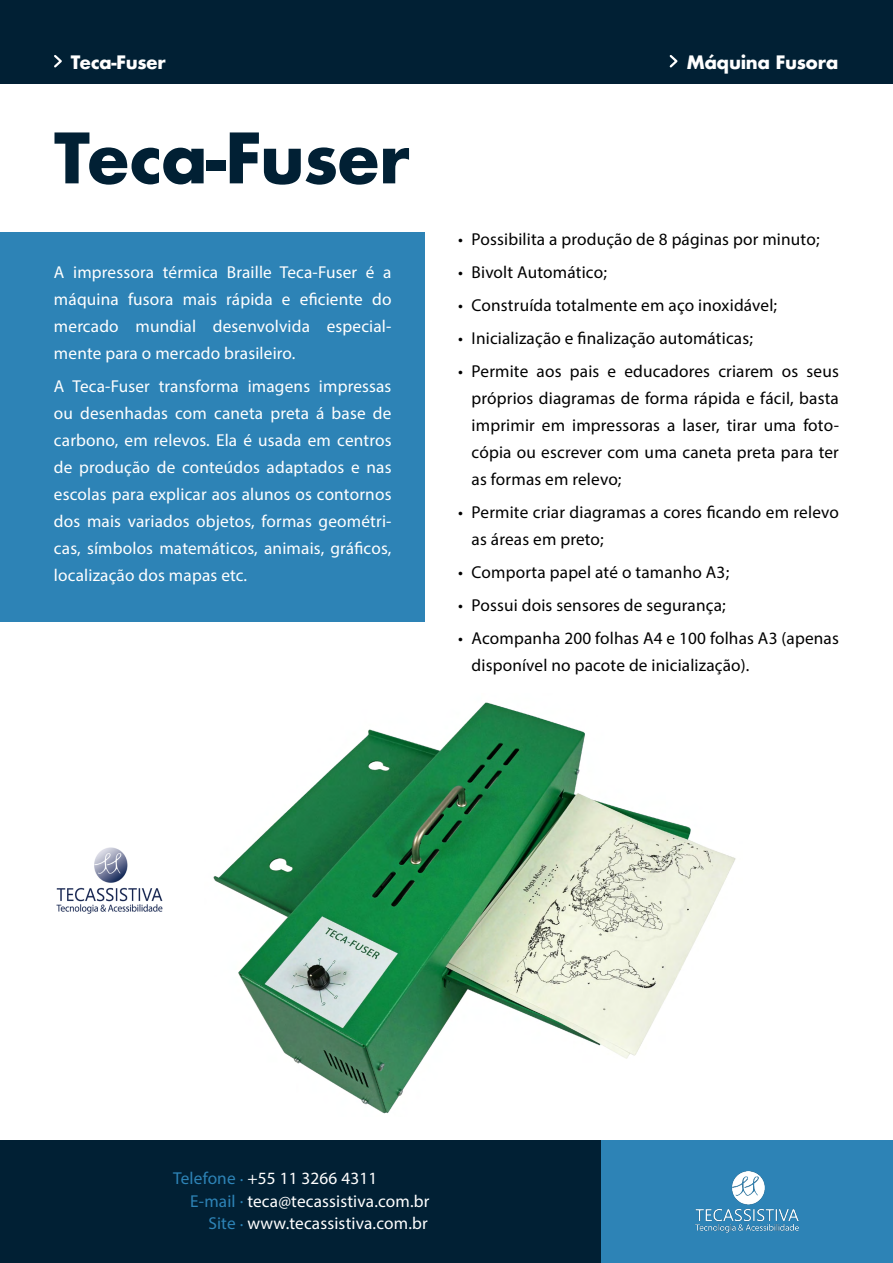
<style>
.page{position:relative;width:893px;height:1263px;background:#fff}
.page>*{position:absolute;margin:0;border:0;box-sizing:border-box;transform-origin:0 0}
.t1{font:700 67.5px "Futura";letter-spacing:-.02em;color:#012034}
.t2{font:700 18px "Futura";letter-spacing:-.02em;color:#fff}
.t3{font:17.25px/27px "Myriad Pro";letter-spacing:.01em;color:#010000}
.t4{font:17.25px/27px "Myriad Pro";letter-spacing:.01em;color:#fff;text-align:justify}
.s1{color:#2d83b6}
</style>
<div class="page">
<img style="left:213px;top:702px;width:523px;height:412px">
<div style="left:0;top:0;width:893px;height:83px;background:#012034"></div>
<div style="left:0;top:232px;width:425px;height:389px;background:#2d83b6"></div>
<div style="left:0;top:1140px;width:601px;height:123px;background:#012034"></div>
<div style="left:601px;top:1140px;width:292px;height:123px;background:#2d83b6"></div>
<img style="left:696px;top:1171px;width:102px;height:61px">
<img style="left:56px;top:847px;width:107px;height:67px">
<svg style="left:669px;top:55px;width:9px;height:13px"></svg>
<svg style="left:54px;top:55px;width:8px;height:13px"></svg>
<p class="t2" style="left:71px;top:49px;width:97px">Teca-Fuser</p>
<h1 class="t1" style="left:54px;top:109px;width:358px">Teca-Fuser</h1>
<p class="t4" style="left:54px;top:259px;width:339px">A impressora térmica Braille Teca-Fuser é a máquina fusora mais rápida e eficiente do mercado mundial desenvolvida especial&shy;mente para o mercado brasileiro.</p>
<p class="t4" style="left:54px;top:373px;width:339px">A Teca-Fuser transforma imagens impressas ou desenhadas com caneta preta á base de carbono, em relevos. Ela é usada em centros de produção de conteúdos adaptados e nas escolas para explicar aos alunos os contornos dos mais variados objetos, formas geométri&shy;cas, símbolos matemáticos, animais, gráficos, localização dos mapas etc.</p>
<p class="t2" style="left:686px;top:49px;width:153px">Máquina Fusora</p>
<p class="t3" style="left:458px;top:225px;width:363px">• Possibilita a produção de 8 páginas por minuto;</p>
<p class="t3" style="left:458px;top:258px;width:150px">• Bivolt Automático;</p>
<p class="t3" style="left:458px;top:291px;width:321px">• Construída totalmente em aço inoxidável;</p>
<p class="t3" style="left:458px;top:324px;width:296px">• Inicialização e finalização automáticas;</p>
<p class="t3" style="left:472px;top:357px;width:369px;text-align:justify;text-indent:-14px">• Permite aos pais e educadores criarem os seus próprios diagramas de forma rápida e fácil, basta imprimir em impressoras a laser, tirar uma foto&shy;cópia ou escrever com uma caneta preta para ter as formas em relevo;</p>
<p class="t3" style="left:472px;top:498px;width:369px;text-indent:-14px">• Permite criar diagramas a cores ficando em relevo as áreas em preto;</p>
<p class="t3" style="left:458px;top:558px;width:273px">• Comporta papel até o tamanho A3;</p>
<p class="t3" style="left:458px;top:591px;width:269px">• Possui dois sensores de segurança;</p>
<p class="t3" style="left:472px;top:624px;width:369px;text-indent:-14px">• Acompanha 200 folhas A4 e 100 folhas A3 (apenas disponível no pacote de inicialização).</p>
<p class="t4" style="left:173px;top:1165px;width:206px"><span class="s1">Telefone </span><sup>.</sup> +55 11 3266 4311</p>
<p class="t4" style="left:190px;top:1187px;width:241px"><span class="s1">E-mail </span><sup>.</sup> teca@tecassistiva.com.br</p>
<p class="t4" style="left:208px;top:1210px;width:221px"><span class="s1">Site </span><sup>.</sup> www.tecassistiva.com.br</p>
</div>
